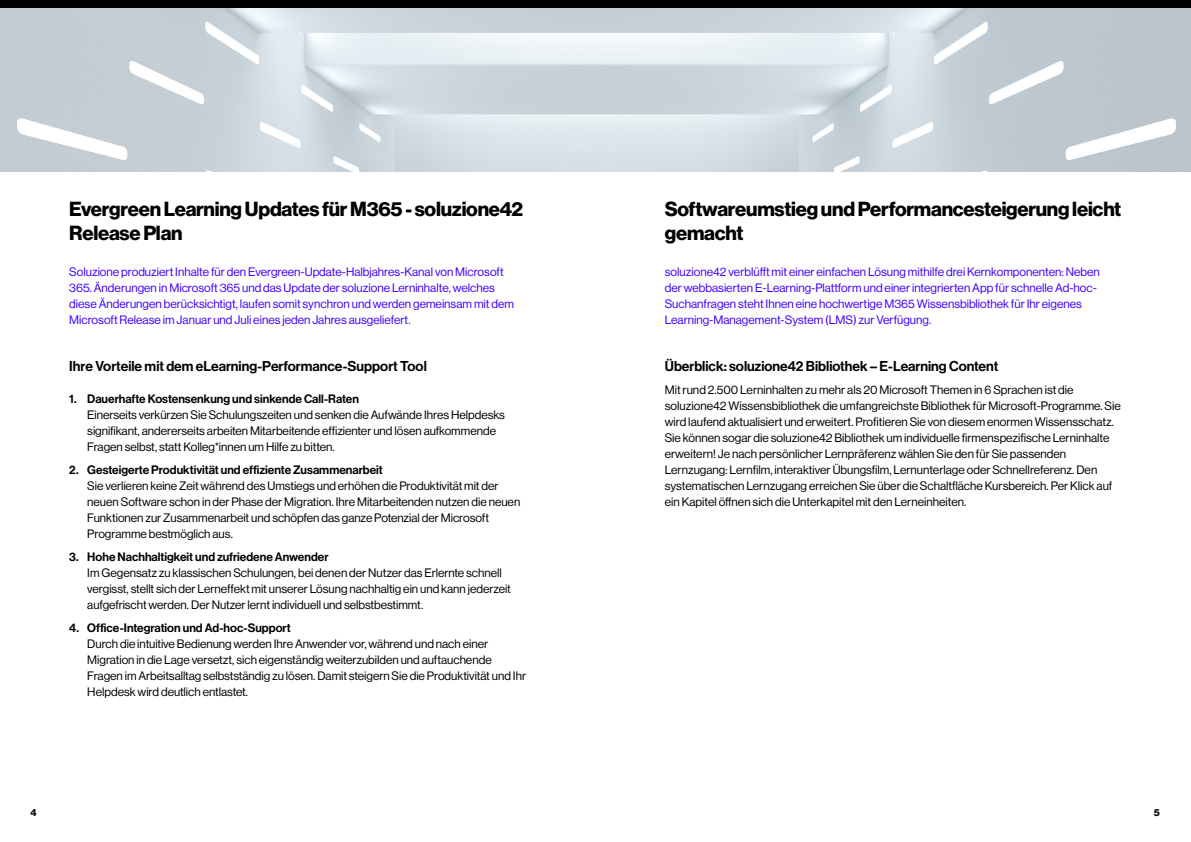
<style>
.page{position:relative;width:1191px;height:842px;background:#fff}
.page>*{position:absolute;margin:0;border:0;box-sizing:border-box;transform-origin:0 0}
.t1{font:700 20px/24px "Haas Grot Disp 75";letter-spacing:-.01em;color:#000}
.t2{font:14px "N Haas Grotesk DS Pro 65 Md";color:#000}
.t3{font:12px/16px "N Haas Grotesk DS Pro 55 Rg";color:#000}
.t4{font:12px/16px "Haas Grot Disp 55 Roman";color:#000}
.t5{font:12px/16px "Haas Grot Disp 55 Roman";color:#3e00ff}
.t6{font:12px "N Haas Grotesk DS Pro 65 Md";color:#000}
.t7{font:700 10px "Haas Grot Disp 75";color:#000}
</style>
<div class="page">
<div style="left:0;top:0;width:1191px;height:9px;background:#000"></div>
<img style="left:0;top:9px;width:1191px;height:162px">
<h1 class="t1" style="left:69px;top:198px;width:455px">Evergreen Learning Updates für M365 - soluzione42<br>Release Plan</h1>
<p class="t5" style="left:69px;top:264px;width:446px">Soluzione produziert Inhalte für den Evergreen-Update-Halbjahres-Kanal von Microsoft 365. Änderungen in Microsoft 365 und das Update der soluzione Lerninhalte, welches diese Änderungen berücksichtigt, laufen somit synchron und werden gemeinsam mit dem Microsoft Release im Januar und Juli eines jeden Jahres ausgeliefert.</p>
<p class="t2" style="left:69px;top:358px;width:359px">Ihre Vorteile mit dem eLearning-Performance-Support Tool</p>
<p class="t6" style="left:69px;top:391px;width:291px">1. Dauerhafte Kostensenkung und sinkende Call-Raten</p>
<p class="t3" style="left:87px;top:407px;width:419px">Einerseits verkürzen Sie Schulungszeiten und senken die Aufwände Ihres Helpdesks signifikant, andererseits arbeiten Mitarbeitende effizienter und lösen aufkommende<br>Fragen selbst, statt Kolleg*innen um Hilfe zu bitten.</p>
<p class="t6" style="left:69px;top:463px;width:315px">2. Gesteigerte Produktivität und effiziente Zusammenarbeit</p>
<p class="t3" style="left:87px;top:478px;width:434px">Sie verlieren keine Zeit während des Umstiegs und erhöhen die Produktivität mit der neuen Software schon in der Phase der Migration. Ihre Mitarbeitenden nutzen die neuen Funktionen zur Zusammenarbeit und schöpfen das ganze Potenzial der Microsoft Programme bestmöglich aus.</p>
<p class="t6" style="left:69px;top:550px;width:261px">3. Hohe Nachhaltigkeit und zufriedene Anwender</p>
<p class="t3" style="left:87px;top:565px;width:425px">Im Gegensatz zu klassischen Schulungen, bei denen der Nutzer das Erlernte schnell vergisst, stellt sich der Lerneffekt mit unserer Lösung nachhaltig ein und kann jederzeit aufgefrischt werden. Der Nutzer lernt individuell und selbstbestimmt.</p>
<p class="t6" style="left:69px;top:621px;width:223px">4. Office-Integration und Ad-hoc-Support</p>
<p class="t3" style="left:87px;top:636px;width:440px">Durch die intuitive Bedienung werden Ihre Anwender vor, während und nach einer Migration in die Lage versetzt, sich eigenständig weiterzubilden und auftauchende Fragen im Arbeitsalltag selbstständig zu lösen. Damit steigern Sie die Produktivität und Ihr Helpdesk wird deutlich entlastet.</p>
<h1 class="t1" style="left:665px;top:198px;width:458px">Softwareumstieg und Performancesteigerung leicht gemacht</h1>
<p class="t5" style="left:665px;top:264px;width:436px">soluzione42 verblüfft mit einer einfachen Lösung mithilfe drei Kernkomponenten: Neben der webbasierten E-Learning-Plattform und einer integrierten App für schnelle Ad-hoc-Suchanfragen steht Ihnen eine hochwertige M365 Wissensbibliothek für Ihr eigenes Learning-Management-System (LMS) zur Verfügung.</p>
<p class="t2" style="left:665px;top:358px;width:335px">Überblick: soluzione42 Bibliothek – E-Learning Content</p>
<p class="t4" style="left:665px;top:381px;width:457px">Mit rund 2.500 Lerninhalten zu mehr als 20 Microsoft Themen in 6 Sprachen ist die soluzione42 Wissensbibliothek die umfangreichste Bibliothek für Microsoft-Programme. Sie wird laufend aktualisiert und erweitert. Profitieren Sie von diesem enormen Wissensschatz.<br>Sie können sogar die soluzione42 Bibliothek um individuelle firmenspezifische Lerninhalte erweitern! Je nach persönlicher Lernpräferenz wählen Sie den für Sie passenden Lernzugang: Lernfilm, interaktiver Übungsfilm, Lernunterlage oder Schnellreferenz. Den systematischen Lernzugang erreichen Sie über die Schaltfläche Kursbereich. Per Klick auf ein Kapitel öffnen sich die Unterkapitel mit den Lerneinheiten.</p>
<p class="t7" style="left:31px;top:807px;width:8px">4</p>
<p class="t7" style="left:1154px;top:807px;width:8px">5</p>
</div>
